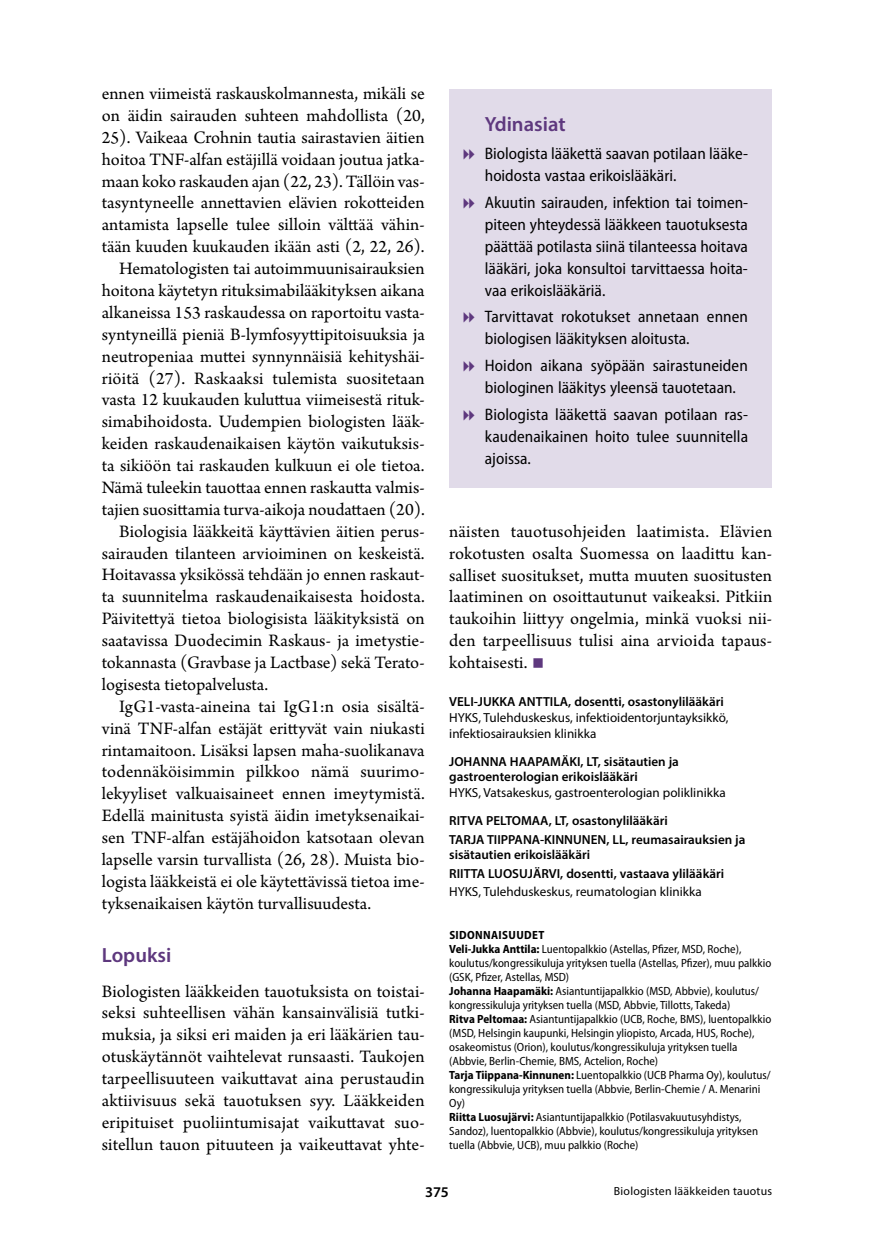
<style>
.page{position:relative;width:874px;height:1241px;background:#fff}
.page>*{position:absolute;margin:0;border:0;box-sizing:border-box;transform-origin:0 0}
.t1{font:42px "Arno Pro";color:#5e387e}
.t2{font:600 20.65px "Myriad Pro";color:#5e387e}
.t3{font:18.38px/21.9px "Arno Pro";color:#000;text-align:justify}
.t4{font:semi-condensed 16.62px/21.9px "Myriad Pro";color:#000}
.t5{font:600 14.88px "Myriad Pro";color:#000}
.t6{font:600 13.12px/18.2px "Myriad Pro";color:#000}
.t7{font:13.12px/15.8px "Myriad Pro";color:#000}
.t8{font:semi-condensed 11.9px/14px "Myriad Pro";color:#000}
.t9{font:11.9px "Myriad Pro";letter-spacing:.02em;color:#000}
.s1{font-weight:700}
</style>
<div class="page">
<div style="left:449px;top:90px;width:322px;height:398px;background:#e1dbe9"></div>
<p class="t3" style="left:102px;top:84px;width:324px">ennen viimeistä raskauskolmannesta, mikäli se</p>
<p class="t3" style="left:102px;top:105px;width:324px">on äidin sairauden suhteen mahdollista (20,</p>
<p class="t3" style="left:102px;top:127px;width:324px">25). Vaikeaa Crohnin tautia sairastavien äitien</p>
<p class="t3" style="left:102px;top:149px;width:324px">hoitoa TNF-alfan estäjillä voidaan joutua jatka-</p>
<p class="t3" style="left:102px;top:171px;width:324px">maan koko raskauden ajan (22, 23). Tällöin vas-</p>
<p class="t3" style="left:102px;top:193px;width:324px">tasyntyneelle annettavien elävien rokotteiden</p>
<p class="t3" style="left:102px;top:215px;width:324px">antamista lapselle tulee silloin välttää vähin-</p>
<p class="t3" style="left:102px;top:237px;width:324px">tään kuuden kuukauden ikään asti (2, 22, 26).</p>
<p class="t3" style="left:119px;top:258px;width:307px">Hematologisten tai autoimmuunisairauksien</p>
<p class="t3" style="left:102px;top:280px;width:324px">hoitona käytetyn rituksimabilääkityksen aikana</p>
<p class="t3" style="left:102px;top:302px;width:324px">alkaneissa 153 raskaudessa on raportoitu vasta-</p>
<p class="t3" style="left:102px;top:324px;width:324px">syntyneillä pieniä B-lymfosyyttipitoisuuksia ja</p>
<p class="t3" style="left:102px;top:346px;width:323px">neutropeniaa muttei synnynnäisiä kehityshäi-</p>
<p class="t3" style="left:102px;top:368px;width:324px">riöitä (27). Raskaaksi tulemista suositetaan</p>
<p class="t3" style="left:102px;top:390px;width:324px">vasta 12 kuukauden kuluttua viimeisestä rituk-</p>
<p class="t3" style="left:102px;top:412px;width:324px">simabihoidosta. Uudempien biologisten lääk-</p>
<p class="t3" style="left:102px;top:433px;width:324px">keiden raskaudenaikaisen käytön vaikutuksis-</p>
<p class="t3" style="left:102px;top:455px;width:324px">ta sikiöön tai raskauden kulkuun ei ole tietoa.</p>
<p class="t3" style="left:102px;top:477px;width:324px">Nämä tuleekin tauottaa ennen raskautta valmis-</p>
<p class="t3" style="left:102px;top:499px;width:324px">tajien suosittamia turva-aikoja noudattaen (20).</p>
<p class="t3" style="left:119px;top:521px;width:307px">Biologisia lääkkeitä käyttävien äitien perus-</p>
<p class="t3" style="left:102px;top:543px;width:324px">sairauden tilanteen arvioiminen on keskeistä.</p>
<p class="t3" style="left:102px;top:565px;width:324px">Hoitavassa yksikössä tehdään jo ennen raskaut-</p>
<p class="t3" style="left:102px;top:586px;width:324px">ta suunnitelma raskaudenaikaisesta hoidosta.</p>
<p class="t3" style="left:102px;top:608px;width:324px">Päivitettyä tietoa biologisista lääkityksistä on</p>
<p class="t3" style="left:102px;top:630px;width:324px">saatavissa Duodecimin Raskaus- ja imetystie-</p>
<p class="t3" style="left:102px;top:652px;width:324px">tokannasta (Gravbase ja Lactbase) sekä Terato-</p>
<p class="t3" style="left:102px;top:674px;width:168px">logisesta tietopalvelusta.</p>
<p class="t3" style="left:119px;top:696px;width:307px">IgG1-vasta-aineina tai IgG1:n osia sisältä-</p>
<p class="t3" style="left:102px;top:718px;width:324px">vinä TNF-alfan estäjät erittyvät vain niukasti</p>
<p class="t3" style="left:102px;top:740px;width:324px">rintamaitoon. Lisäksi lapsen maha-suolikanava</p>
<p class="t3" style="left:102px;top:761px;width:324px">todennäköisimmin pilkkoo nämä suurimo-</p>
<p class="t3" style="left:102px;top:783px;width:324px">lekyyliset valkuaisaineet ennen imeytymistä.</p>
<p class="t3" style="left:102px;top:805px;width:324px">Edellä mainitusta syistä äidin imetyksenaikai-</p>
<p class="t3" style="left:102px;top:827px;width:324px">sen TNF-alfan estäjähoidon katsotaan olevan</p>
<p class="t3" style="left:102px;top:849px;width:324px">lapselle varsin turvallista (26, 28). Muista bio-</p>
<p class="t3" style="left:102px;top:871px;width:324px">logista lääkkeistä ei ole käytettävissä tietoa ime-</p>
<p class="t3" style="left:102px;top:893px;width:271px">tyksenaikaisen käytön turvallisuudesta.</p>
<p class="t2" style="left:102px;top:941px;width:71px">Lopuksi</p>
<p class="t3" style="left:102px;top:980px;width:324px">Biologisten lääkkeiden tauotuksista on toistai&shy;seksi suhteellisen vähän kansainvälisiä tutki&shy;muksia, ja siksi eri maiden ja eri lääkärien tau&shy;otuskäytännöt vaihtelevat runsaasti. Taukojen tarpeellisuuteen vaikuttavat aina perustaudin aktiivisuus sekä tauotuksen syy. Lääkkeiden eripituiset puoliintumisajat vaikuttavat suo&shy;sitellun tauon pituuteen ja vaikeuttavat yhte-</p>
<p class="t2" style="left:484px;top:111px;width:82px">Ydinasiat</p>
<p class="t4" style="left:484px;top:142px;width:264px">Biologista lääkettä saavan potilaan lääke&shy;hoidosta vastaa erikoislääkäri.</p>
<p class="t4" style="left:484px;top:191px;width:265px;text-align:justify">Akuutin sairauden, infektion tai toimen&shy;piteen yhteydessä lääkkeen tauotuksesta päättää potilasta siinä tilanteessa hoitava lääkäri, joka konsultoi tarvittaessa hoita&shy;vaa erikoislääkäriä.</p>
<p class="t4" style="left:484px;top:305px;width:264px">Tarvittavat rokotukset annetaan ennen biologisen lääkityksen aloitusta.</p>
<p class="t4" style="left:484px;top:354px;width:264px">Hoidon aikana syöpään sairastuneiden biologinen lääkitys yleensä tauotetaan.</p>
<p class="t4" style="left:484px;top:403px;width:265px;text-align:justify">Biologista lääkettä saavan potilaan ras&shy;kaudenaikainen hoito tulee suunnitella ajoissa.</p>
<p class="t3" style="left:449px;top:521px;width:324px">näisten tauotusohjeiden laatimista. Elävien rokotusten osalta Suomessa on laadittu kan&shy;salliset suositukset, mutta muuten suositusten laatiminen on osoittautunut vaikeaksi. Pitkiin taukoihin liittyy ongelmia, minkä vuoksi nii&shy;den tarpeellisuus tulisi aina arvioida tapaus&shy;kohtaisesti.</p>
<h1 class="t1" style="left:531px;top:636px;width:15px">■</h1>
<p class="t6" style="left:449px;top:692px;width:276px">VELI-JUKKA ANTTILA, dosentti, osastonylilääkäri</p>
<p class="t7" style="left:449px;top:709px;width:280px">HYKS, Tulehduskeskus, infektioidentorjuntayksikkö, infektiosairauksien klinikka</p>
<p class="t6" style="left:449px;top:753px;width:231px;line-height:15.8px">JOHANNA HAAPAMÄKI, LT, sisätautien ja gastroenterologian erikoislääkäri</p>
<p class="t7" style="left:449px;top:784px;width:278px">HYKS, Vatsakeskus, gastroenterologian poliklinikka</p>
<p class="t6" style="left:449px;top:811px;width:297px">RITVA PELTOMAA, LT, osastonylilääkäri<br>TARJA TIIPPANA-KINNUNEN, LL, reumasairauksien ja</p>
<p class="t6" style="left:449px;top:845px;width:276px">sisätautien erikoislääkäri<br>RIITTA LUOSUJÄRVI, dosentti, vastaava ylilääkäri</p>
<p class="t7" style="left:449px;top:883px;width:254px">HYKS, Tulehduskeskus, reumatologian klinikka</p>
<p class="t8" style="left:449px;top:927px;width:323px"><span class="s1">SIDONNAISUUDET<br>Veli-Jukka Anttila:</span> Luentopalkkio (Astellas, Pfizer, MSD, Roche), koulutus/kongressikuluja yrityksen tuella (Astellas, Pfizer), muu palkkio (GSK, Pfizer, Astellas, MSD)<br><span class="s1">Johanna Haapamäki:</span> Asiantuntijapalkkio (MSD, Abbvie), koulutus/ kongressikuluja yrityksen tuella (MSD, Abbvie, Tillotts, Takeda)<br><span class="s1">Ritva Peltomaa:</span> Asiantuntijapalkkio (UCB, Roche, BMS), luentopalkkio (MSD, Helsingin kaupunki, Helsingin yliopisto, Arcada, HUS, Roche), osakeomistus (Orion), koulutus/kongressikuluja yrityksen tuella (Abbvie, Berlin-Chemie, BMS, Actelion, Roche)<br><span class="s1">Tarja Tiippana-Kinnunen:</span> Luentopalkkio (UCB Pharma Oy), koulutus/ kongressikuluja yrityksen tuella (Abbvie, Berlin-Chemie / A. Menarini Oy)<br><span class="s1">Riitta Luosujärvi:</span> Asiantuntijapalkkio (Potilasvakuutusyhdistys, Sandoz), luentopalkkio (Abbvie), koulutus/kongressikuluja yrityksen tuella (Abbvie, UCB), muu palkkio (Roche)</p>
<p class="t5" style="left:425px;top:1182px;width:25px">375</p>
<p class="t9" style="left:613px;top:1183px;width:160px">Biologisten lääkkeiden tauotus</p>
</div>
